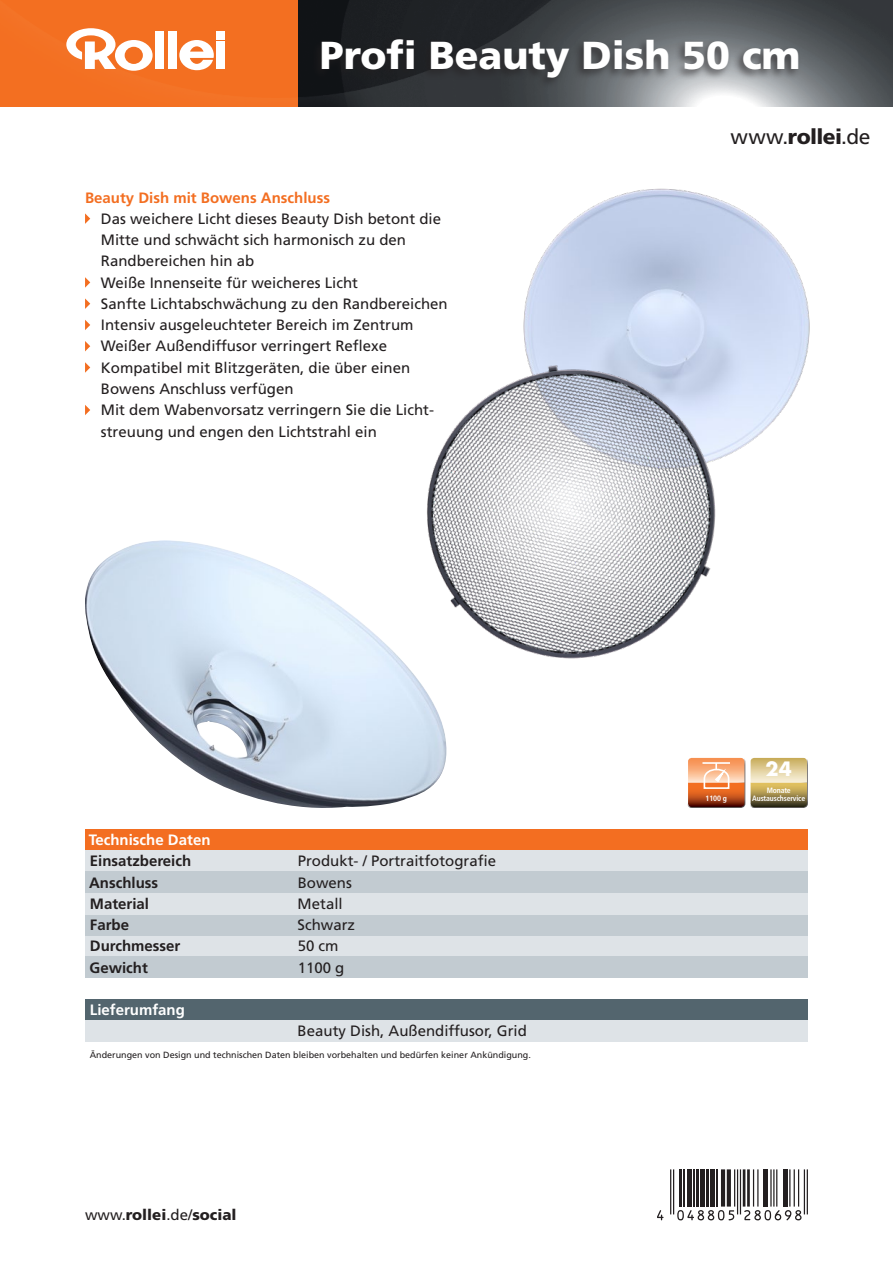
<style>
.page{position:relative;width:893px;height:1263px;background:#fff}
.page>*{position:absolute;margin:0;border:0;box-sizing:border-box;transform-origin:0 0}
.t1{font:900 39px "Frutiger LT";color:#fff}
.t2{font:21px "Frutiger LT";color:#231f20}
.t3{font:700 19.2px "Futura";color:#fff}
._020_bold{font:15px/21.3px "Frutiger LT";color:#231f20}
.t4{font:700 15px "Frutiger LT";color:#231f20}
._020_bold-2{font:700 15px "Frutiger LT";color:#f36e21}
._020_bold-3{font:700 15px "Frutiger LT";color:#fff}
.t5{font:900 15px "Frutiger LT";color:#231f20}
.t6{font:9px "Frutiger LT";color:#231f20}
.t7{font:700 condensed 7.65px/8.4px "Frutiger LT";letter-spacing:-.02em;color:#fff;text-align:center}
.s1{font-weight:400}
.s2{font-weight:900}
</style>
<div class="page">
<img style="left:298px;top:0;width:595px;height:106px">
<div style="left:0;top:0;width:298px;height:106px;background:#f36f21"></div>
<svg style="left:179px;top:40px;width:35px;height:30px"></svg>
<div style="left:155px;top:32px;width:9px;height:37px;background:#fff"></div>
<div style="left:168px;top:32px;width:8px;height:37px;background:#fff"></div>
<div style="left:216px;top:32px;width:9px;height:8px;background:#fff"></div>
<div style="left:216px;top:41px;width:9px;height:28px;background:#fff"></div>
<svg style="left:66px;top:28px;width:87px;height:43px"></svg>
<hr style="left:673px;top:1169px;width:1px;height:45px;background:#231f20">
<hr style="left:670px;top:1169px;width:1px;height:45px;background:#231f20">
<hr style="left:679px;top:1169px;width:2px;height:37px;background:#231f20">
<hr style="left:683px;top:1169px;width:1px;height:37px;background:#231f20">
<div style="left:687px;top:1169px;width:5px;height:37px;background:#231f20"></div>
<hr style="left:693px;top:1169px;width:2px;height:37px;background:#231f20">
<hr style="left:696px;top:1169px;width:3px;height:37px;background:#231f20">
<hr style="left:701px;top:1169px;width:4px;height:37px;background:#231f20">
<hr style="left:706px;top:1169px;width:3px;height:37px;background:#231f20">
<hr style="left:711px;top:1169px;width:4px;height:37px;background:#231f20">
<hr style="left:717px;top:1169px;width:1px;height:37px;background:#231f20">
<svg style="left:727px;top:1169px;width:4px;height:37px"></svg>
<hr style="left:721px;top:1169px;width:4px;height:37px;background:#231f20">
<hr style="left:740px;top:1169px;width:1px;height:45px;background:#231f20">
<hr style="left:737px;top:1169px;width:1px;height:45px;background:#231f20">
<hr style="left:734px;top:1169px;width:1px;height:37px;background:#231f20">
<hr style="left:747px;top:1169px;width:3px;height:37px;background:#231f20">
<hr style="left:743px;top:1169px;width:2px;height:37px;background:#231f20">
<hr style="left:757px;top:1169px;width:1px;height:37px;background:#231f20">
<hr style="left:753px;top:1169px;width:1px;height:37px;background:#231f20">
<hr style="left:763px;top:1169px;width:4px;height:37px;background:#231f20">
<hr style="left:776px;top:1169px;width:1px;height:37px;background:#231f20">
<hr style="left:773px;top:1169px;width:1px;height:37px;background:#231f20">
<hr style="left:770px;top:1169px;width:2px;height:37px;background:#231f20">
<div style="left:783px;top:1169px;width:5px;height:37px;background:#231f20"></div>
<hr style="left:807px;top:1169px;width:1px;height:45px;background:#231f20">
<hr style="left:804px;top:1169px;width:1px;height:45px;background:#231f20">
<hr style="left:798px;top:1169px;width:1px;height:37px;background:#231f20">
<hr style="left:794px;top:1169px;width:1px;height:37px;background:#231f20">
<hr style="left:789px;top:1169px;width:1px;height:37px;background:#231f20">
<svg style="left:657px;top:1210px;width:7px;height:10px"></svg>
<svg style="left:677px;top:1210px;width:57px;height:10px"></svg>
<svg style="left:744px;top:1210px;width:58px;height:10px"></svg>
<img style="left:523px;top:188px;width:287px;height:272px">
<img style="left:85px;top:540px;width:362px;height:268px">
<img style="left:426px;top:364px;width:290px;height:295px">
<div style="left:311px;top:36px;width:490px;height:53px;background:#231f20;opacity:.6"></div>
<div style="left:85px;top:999px;width:723px;height:21px;background:#53656e"></div>
<div style="left:85px;top:1020px;width:723px;height:22px;background:#dee3e7"></div>
<svg style="left:85px;top:213px;width:5px;height:11px"></svg>
<svg style="left:85px;top:277px;width:5px;height:11px"></svg>
<svg style="left:85px;top:298px;width:5px;height:11px"></svg>
<svg style="left:85px;top:320px;width:5px;height:10px"></svg>
<svg style="left:85px;top:341px;width:5px;height:10px"></svg>
<svg style="left:85px;top:362px;width:5px;height:11px"></svg>
<svg style="left:85px;top:405px;width:5px;height:10px"></svg>
<div style="left:85px;top:829px;width:723px;height:21px;background:#f36e21"></div>
<div style="left:85px;top:850px;width:723px;height:22px;background:#dee3e7"></div>
<div style="left:85px;top:935px;width:723px;height:22px;background:#dee3e7"></div>
<div style="left:85px;top:872px;width:723px;height:21px;background:#c2cbd1"></div>
<div style="left:85px;top:957px;width:723px;height:21px;background:#c2cbd1"></div>
<div style="left:85px;top:914px;width:723px;height:21px;background:#c2cbd1"></div>
<div style="left:85px;top:893px;width:723px;height:21px;background:#dee3e7"></div>
<div style="left:685px;top:757px;width:61px;height:52px;background:#231f20;opacity:.75"></div>
<svg style="left:688px;top:758px;width:56px;height:49px"></svg>
<div style="left:747px;top:757px;width:62px;height:52px;background:#231f20;opacity:.75"></div>
<svg style="left:751px;top:758px;width:56px;height:49px"></svg>
<p class="t1" style="left:320px;top:31px;width:482px">Profi Beauty Dish 50 cm</p>
<p class="_020_bold-2" style="left:85px;top:189px;width:246px">Beauty Dish mit Bowens Anschluss</p>
<p class="_020_bold" style="left:101px;top:208px;width:342px">Das weichere Licht dieses Beauty Dish betont die<br>Mitte und schwächt sich harmonisch zu den<br>Randbereichen hin ab</p>
<p class="_020_bold" style="left:101px;top:272px;width:259px">Weiße Innenseite für weicheres Licht</p>
<p class="_020_bold" style="left:101px;top:293px;width:348px">Sanfte Lichtabschwächung zu den Randbereichen</p>
<p class="_020_bold" style="left:101px;top:314px;width:314px">Intensiv ausgeleuchteter Bereich im Zentrum</p>
<p class="_020_bold" style="left:101px;top:336px;width:288px">Weißer Außendiffusor verringert Reflexe</p>
<p class="_020_bold" style="left:101px;top:357px;width:311px">Kompatibel mit Blitzgeräten, die über einen<br>Bowens Anschluss verfügen</p>
<p class="_020_bold" style="left:101px;top:399px;width:335px">Mit dem Wabenvorsatz verringern Sie die Licht&shy;streuung und engen den Lichtstrahl ein</p>
<p class="_020_bold-3" style="left:89px;top:831px;width:123px">Technische Daten</p>
<p class="t4" style="left:90px;top:852px;width:103px">Einsatzbereich</p>
<p class="_020_bold" style="left:298px;top:850px;width:200px">Produkt- / Portraitfotografie</p>
<p class="t4" style="left:89px;top:873px;width:71px">Anschluss</p>
<p class="_020_bold" style="left:298px;top:872px;width:56px">Bowens</p>
<p class="t4" style="left:90px;top:895px;width:61px">Material</p>
<p class="_020_bold" style="left:298px;top:893px;width:47px">Metall</p>
<p class="t4" style="left:90px;top:916px;width:41px">Farbe</p>
<p class="_020_bold" style="left:298px;top:914px;width:59px">Schwarz</p>
<p class="t4" style="left:90px;top:937px;width:92px">Durchmesser</p>
<p class="_020_bold" style="left:298px;top:935px;width:42px">50 cm</p>
<p class="t4" style="left:90px;top:958px;width:60px">Gewicht</p>
<p class="_020_bold" style="left:298px;top:957px;width:48px">1100 g</p>
<p class="_020_bold-3" style="left:90px;top:1001px;width:97px">Lieferumfang</p>
<p class="_020_bold" style="left:298px;top:1020px;width:231px">Beauty Dish, Außendiffusor, Grid</p>
<p class="t6" style="left:90px;top:1049px;width:443px">Änderungen von Design und technischen Daten bleiben vorbehalten und bedürfen keiner Ankündigung.</p>
<p class="t5" style="left:85px;top:1206px;width:153px"><span class="s1">www.</span>rollei<span class="s1">.de/</span>social</p>
<p class="t2" style="left:731px;top:125px;width:141px">www.<span class="s2">rollei</span>.de</p>
<p class="t7" style="left:705px;top:794px;width:23px">1100 g</p>
<p class="t3" style="left:765px;top:755px;width:28px">24</p>
<p class="t7" style="left:752px;top:786px;width:55px">Monate<br>Austauschservice</p>
</div>
